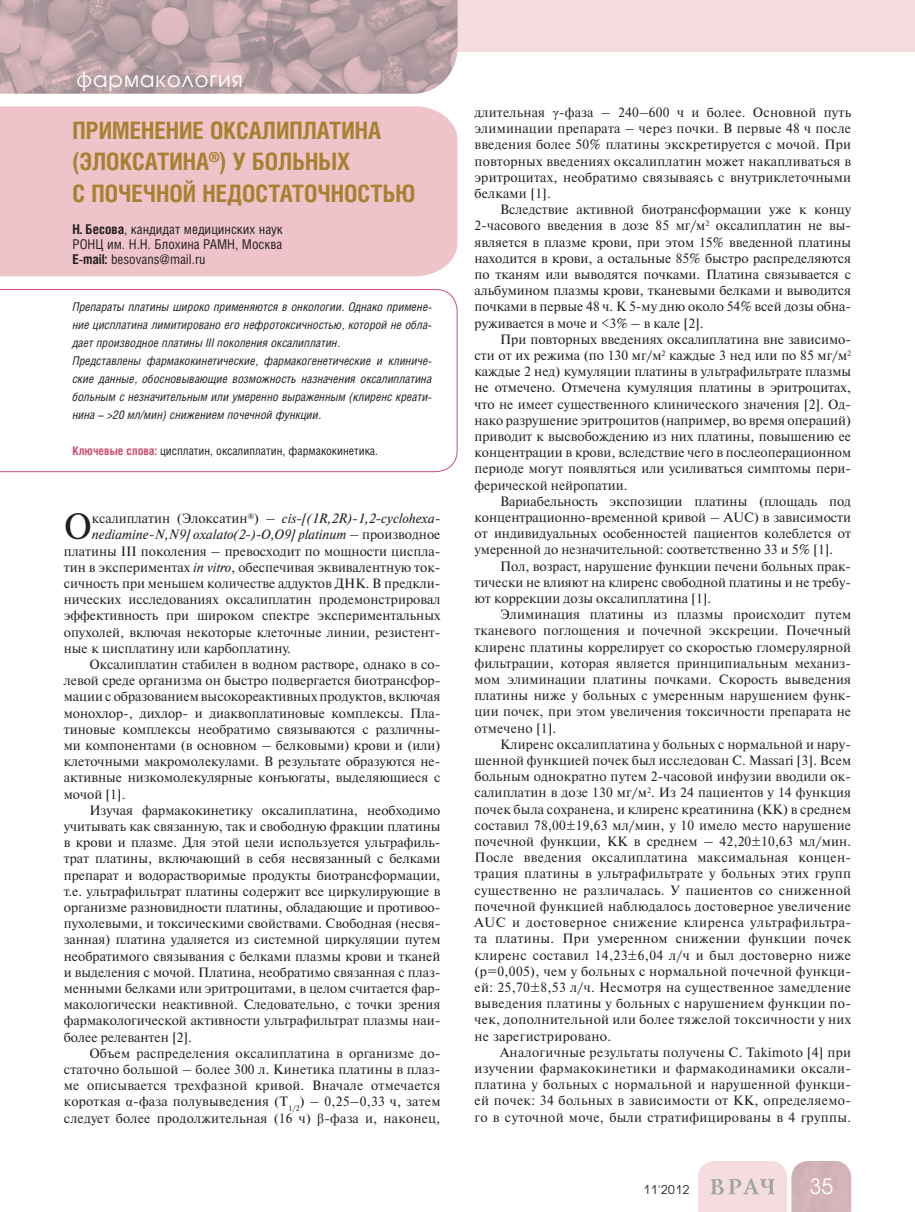
<style>
.page{position:relative;width:915px;height:1212px;background:#fff}
.page>*{position:absolute;margin:0;border:0;box-sizing:border-box;transform-origin:0 0}
.t1{font:36.6px "Newton C";color:#231f20}
.t2{font:700 24px/31.5px "Helios Cond";color:#a78131}
.t3{font:21px "Avant Garde Gothic C";letter-spacing:.05em;color:#fff}
.t4{font:13.5px/16.2px "Newton C";color:#231f20;text-align:justify}
.t5{font:italic 13.5px "Newton C";color:#231f20}
.t6{font:13.5px/15px "Helios Cond";color:#231f20;text-align:justify}
.t7{font:italic 12px/18px "Helios Cond";color:#231f20}
.t8{font:12px "Helios Cond";color:#231f20}
.t9{font:12px "Avant Garde Gothic C";letter-spacing:.05em;color:#231f20}
.s1{font-weight:700}
.s2{font-weight:700;color:#d04e72}
.s3{font-style:normal}
.s4{font-style:italic}
.s5{font-family:"Times New Roman"}
</style>
<div class="page">
<div style="left:0;top:0;width:914px;height:51px;background:#f5dddf"></div>
<svg style="left:0;top:0;width:414px;height:94px;background:#bba2a7"></svg>
<img style="left:414px;top:0;width:43px;height:94px">
<div style="left:0;top:106px;width:457px;height:170px;background:#eec3c9"></div>
<svg style="left:0;top:289px;width:457px;height:183px"></svg>
<svg style="left:698px;top:1161px;width:152px;height:51px;background:#e4cccf"></svg>
<h3 class="t3" style="left:77px;top:70px;width:168px">фармакология</h3>
<h2 class="t2" style="left:72px;top:117px;width:344px">ПРИМЕНЕНИЕ ОКСАЛИПЛАТИНА (ЭЛОКСАТИНА<sup>®</sup>) У БОЛЬНЫХ<br>С ПОЧЕЧНОЙ НЕДОСТАТОЧНОСТЬЮ</h2>
<p class="t6" style="left:72px;top:223px;width:212px"><span class="s1">Н. Бесова</span>, кандидат медицинских наук РОНЦ им. Н.Н. Блохина РАМН, Москва <span class="s1">E-mail:</span> besovans@mail.ru</p>
<p class="t7" style="left:72px;top:299px;width:361px">Препараты платины широко применяются в онкологии. Однако примене&shy;ние цисплатина лимитировано его нефротоксичностью, которой не обла&shy;дает производное платины III поколения оксалиплатин.<br>Представлены фармакокинетические, фармакогенетические и клиниче&shy;ские данные, обосновывающие возможность назначения оксалиплатина больным с незначительным или умеренно выраженным (клиренс креати&shy;нина – &gt;20 мл/мин) снижением почечной функции.</p>
<p class="t8" style="left:72px;top:446px;width:307px"><span class="s2">Ключевые слова:</span> цисплатин, оксалиплатин, фармакокинетика.</p>
<h1 class="t1" style="left:64px;top:513px;width:29px">О</h1>
<p class="t5" style="left:92px;top:513px;width:350px"><span class="s3">ксалиплатин (Элоксатин</span><sup>®</sup><span class="s3">) –</span> cis-[(1R,2R)-1,2-cyclohexa-</p>
<p class="t5" style="left:92px;top:529px;width:350px">nediamine-N,N9] oxalato(2-)-O,O9] platinum <span class="s3">– производное</span></p>
<p class="t4" style="left:64px;top:544px;width:378px">платины III поколения – превосходит по мощности циспла-</p>
<p class="t4" style="left:64px;top:560px;width:378px">тин в экспериментах <span class="s4">in vitro</span>, обеспечивая эквивалентную ток-</p>
<p class="t4" style="left:64px;top:576px;width:378px">сичность при меньшем количестве аддуктов ДНК. В предкли-</p>
<p class="t4" style="left:64px;top:593px;width:378px">нических исследованиях оксалиплатин продемонстрировал</p>
<p class="t4" style="left:64px;top:609px;width:378px">эффективность при широком спектре экспериментальных</p>
<p class="t4" style="left:64px;top:625px;width:378px">опухолей, включая некоторые клеточные линии, резистент-</p>
<p class="t4" style="left:64px;top:641px;width:228px">ные к цисплатину или карбоплатину.</p>
<p class="t4" style="left:89px;top:657px;width:352px">Оксалиплатин стабилен в водном растворе, однако в со-</p>
<p class="t4" style="left:64px;top:674px;width:378px">левой среде организма он быстро подвергается биотрансфор-</p>
<p class="t4" style="left:64px;top:690px;width:378px">мации с образованием высокореактивных продуктов, включая</p>
<p class="t4" style="left:64px;top:706px;width:378px">монохлор-, дихлор- и диаквоплатиновые комплексы. Пла-</p>
<p class="t4" style="left:64px;top:722px;width:378px">тиновые комплексы необратимо связываются с различны-</p>
<p class="t4" style="left:64px;top:738px;width:378px">ми компонентами (в основном – белковыми) крови и (или)</p>
<p class="t4" style="left:64px;top:755px;width:378px">клеточными макромолекулами. В результате образуются не-</p>
<p class="t4" style="left:64px;top:771px;width:378px">активные низкомолекулярные конъюгаты, выделяющиеся с</p>
<p class="t4" style="left:64px;top:787px;width:63px">мочой [1].</p>
<p class="t4" style="left:89px;top:803px;width:352px">Изучая фармакокинетику оксалиплатина, необходимо</p>
<p class="t4" style="left:64px;top:819px;width:378px">учитывать как связанную, так и свободную фракции платины</p>
<p class="t4" style="left:64px;top:836px;width:378px">в крови и плазме. Для этой цели используется ультрафиль-</p>
<p class="t4" style="left:64px;top:852px;width:378px">трат платины, включающий в себя несвязанный с белками</p>
<p class="t4" style="left:64px;top:868px;width:378px">препарат и водорастворимые продукты биотрансформации,</p>
<p class="t4" style="left:64px;top:884px;width:378px">т.е. ультрафильтрат платины содержит все циркулирующие в</p>
<p class="t4" style="left:64px;top:900px;width:378px">организме разновидности платины, обладающие и противоо-</p>
<p class="t4" style="left:64px;top:917px;width:378px">пухолевыми, и токсическими свойствами. Свободная (несвя-</p>
<p class="t4" style="left:64px;top:933px;width:378px">занная) платина удаляется из системной циркуляции путем</p>
<p class="t4" style="left:64px;top:949px;width:378px">необратимого связывания с белками плазмы крови и тканей</p>
<p class="t4" style="left:64px;top:965px;width:378px">и выделения с мочой. Платина, необратимо связанная с плаз-</p>
<p class="t4" style="left:64px;top:981px;width:378px">менными белками или эритроцитами, в целом считается фар-</p>
<p class="t4" style="left:64px;top:998px;width:378px">макологически неактивной. Следовательно, с точки зрения</p>
<p class="t4" style="left:64px;top:1014px;width:378px">фармакологической активности ультрафильтрат плазмы наи-</p>
<p class="t4" style="left:64px;top:1030px;width:130px">более релевантен [2].</p>
<p class="t4" style="left:89px;top:1046px;width:352px">Объем распределения оксалиплатина в организме до-</p>
<p class="t4" style="left:64px;top:1062px;width:378px">статочно большой – более 300 л. Кинетика платины в плаз-</p>
<p class="t4" style="left:64px;top:1079px;width:378px">ме описывается трехфазной кривой. Вначале отмечается</p>
<p class="t4" style="left:64px;top:1095px;width:378px">короткая <span class="s5">α</span>-фаза полувыведения (Т<sub>1/2</sub>) – 0,25–0,33 ч, затем</p>
<p class="t4" style="left:64px;top:1111px;width:378px">следует более продолжительная (16 ч) <span class="s5">β</span>-фаза и, наконец,</p>
<p class="t4" style="left:474px;top:106px;width:378px">длительная <span class="s5">γ</span>-фаза – 240–600 ч и более. Основной путь элиминации препарата – через почки. В первые 48 ч после введения более 50% платины экскретируется с мочой. При повторных введениях оксалиплатин может накапливаться в эритроцитах, необратимо связываясь с внутриклеточными белками [1].</p>
<p class="t4" style="left:474px;top:203px;width:378px;text-indent:26px">Вследствие активной биотрансформации уже к концу 2-часового введения в дозе 85 мг/м<sup>2</sup> оксалиплатин не вы&shy;является в плазме крови, при этом 15% введенной платины находится в крови, а остальные 85% быстро распределяются по тканям или выводятся почками. Платина связывается с альбумином плазмы крови, тканевыми белками и выводится почками в первые 48 ч. К 5-му дню около 54% всей дозы обна&shy;руживается в моче и &lt;3% – в кале [2].</p>
<p class="t4" style="left:474px;top:332px;width:378px;text-indent:26px">При повторных введениях оксалиплатина вне зависимо&shy;сти от их режима (по 130 мг/м<sup>2</sup> каждые 3 нед или по 85 мг/м<sup>2 </sup>каждые 2 нед) кумуляции платины в ультрафильтрате плазмы не отмечено. Отмечена кумуляция платины в эритроцитах, что не имеет существенного клинического значения [2]. Од&shy;нако разрушение эритроцитов (например, во время операций) приводит к высвобождению из них платины, повышению ее концентрации в крови, вследствие чего в послеоперационном периоде могут появляться или усиливаться симптомы пери&shy;ферической нейропатии.</p>
<p class="t4" style="left:474px;top:494px;width:378px;text-indent:26px">Вариабельность экспозиции платины (площадь под концентрационно-временной кривой – АUС) в зависимости от индивидуальных особенностей пациентов колеблется от умеренной до незначительной: соответственно 33 и 5% [1].</p>
<p class="t4" style="left:474px;top:559px;width:378px;text-indent:26px">Пол, возраст, нарушение функции печени больных прак&shy;тически не влияют на клиренс свободной платины и не требу&shy;ют коррекции дозы оксалиплатина [1].</p>
<p class="t4" style="left:474px;top:608px;width:378px;text-indent:26px">Элиминация платины из плазмы происходит путем тканевого поглощения и почечной экскреции. Почечный клиренс платины коррелирует со скоростью гломерулярной фильтрации, которая является принципиальным механиз&shy;мом элиминации платины почками. Скорость выведения платины ниже у больных с умеренным нарушением функ&shy;ции почек, при этом увеличения токсичности препарата не отмечено [1].</p>
<p class="t4" style="left:474px;top:737px;width:378px;text-indent:26px">Клиренс оксалиплатина у больных с нормальной и нару&shy;шенной функцией почек был исследован С. Massari [3]. Всем больным однократно путем 2-часовой инфузии вводили ок&shy;салиплатин в дозе 130 мг/м<sup>2</sup>. Из 24 пациентов у 14 функция почек была сохранена, и клиренс креатинина (КК) в среднем составил 78,00±19,63 мл/мин, у 10 имело место нарушение почечной функции, КК в среднем – 42,20±10,63 мл/мин.<br>После введения оксалиплатина максимальная концен&shy;трация платины в ультрафильтрате у больных этих групп существенно не различалась. У пациентов со сниженной почечной функцией наблюдалось достоверное увеличение AUC и достоверное снижение клиренса ультрафильтра&shy;та платины. При умеренном снижении функции почек клиренс составил 14,23±6,04 л/ч и был достоверно ниже (p=0,005), чем у больных с нормальной почечной функци&shy;ей: 25,70±8,53 л/ч. Несмотря на существенное замедление выведения платины у больных с нарушением функции по&shy;чек, дополнительной или более тяжелой токсичности у них не зарегистрировано.</p>
<p class="t4" style="left:474px;top:1045px;width:378px;text-indent:26px">Аналогичные результаты получены С. Takimoto [4] при изучении фармакокинетики и фармакодинамики оксали&shy;платина у больных с нормальной и нарушенной функци&shy;ей почек: 34 больных в зависимости от КК, определяемо&shy;го в суточной моче, были стратифицированы в 4 группы.</p>
<p class="t9" style="left:643px;top:1184px;width:47px">11'2012</p>
<h3 class="t3" style="left:809px;top:1177px;width:25px">35</h3>
</div>
